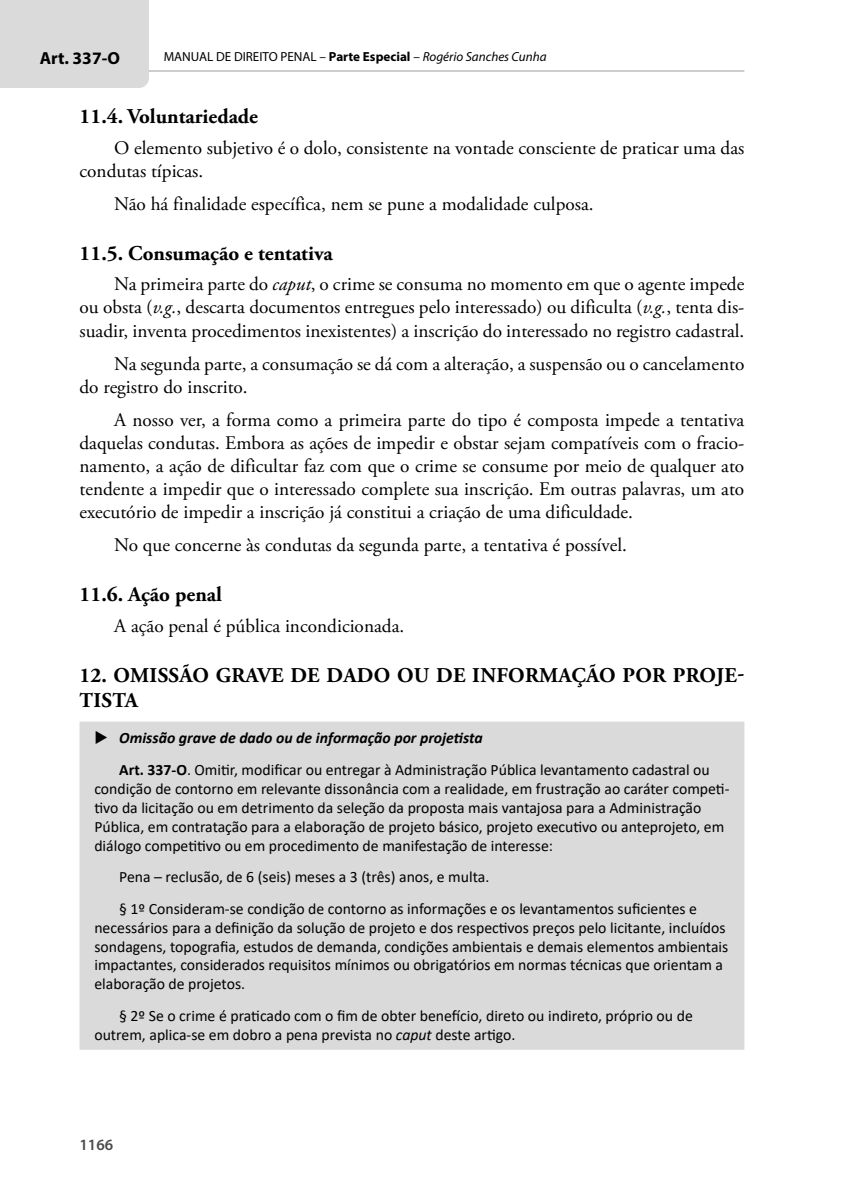
<style>
.page{position:relative;width:845px;height:1190px;background:#fff}
.page>*{position:absolute;margin:0;border:0;box-sizing:border-box;transform-origin:0 0}
.T2{font:700 21px "Adobe Garamond Pro";color:#000}
.T1{font:700 21px/25.2px "Adobe Garamond Pro";letter-spacing:.015em;color:#000}
.texto{font:19.25px/23.1px "Adobe Garamond Pro";color:#000}
.t1{font:700 17.5px "Myriad Pro";color:#000}
.LEI{font:15.75px/18.9px "Calibri";color:#000}
.t2{font:italic 700 15.75px "Calibri";color:#000}
.t3{font:600 15.75px "Myriad Pro";color:#4a4a4a}
.t4{font:13.12px "Myriad Pro";color:#000}
.s1{font-weight:700}
.s2{font-style:italic}
</style>
<div class="page">
<hr style="left:0;top:71px;width:744px;height:1px;background:#9d9d9d">
<div style="left:79px;top:721px;width:665px;height:328px;background:#dadada"></div>
<div style="left:0;top:0;width:149px;height:88px;background:#dadada"></div>
<svg style="left:96px;top:730px;width:11px;height:14px"></svg>
<p class="t1" style="left:40px;top:47px;width:82px">Art. 337-O</p>
<p class="t4" style="left:164px;top:48px;width:384px">MANUAL DE DIREITO PENAL – <span class="s1">Parte Especial</span> – <span class="s2">Rogério Sanches Cunha</span></p>
<p class="T2" style="left:79px;top:104px;width:180px">11.4. Voluntariedade</p>
<p class="texto" style="left:79px;top:137px;width:666px;text-indent:35px">O elemento subjetivo é o dolo, consistente na vontade consciente de praticar uma das condutas típicas.</p>
<p class="texto" style="left:114px;top:193px;width:481px">Não há finalidade específica, nem se pune a modalidade culposa.</p>
<p class="T2" style="left:79px;top:241px;width:255px">11.5. Consumação e tentativa</p>
<p class="texto" style="left:79px;top:273px;width:666px;text-align:justify;text-indent:35px">Na primeira parte do <span class="s2">caput</span>, o crime se consuma no momento em que o agente impede ou obsta (<span class="s2">v.g.</span>, descarta documentos entregues pelo interessado) ou dificulta (<span class="s2">v.g.</span>, tenta dis&shy;suadir, inventa procedimentos inexistentes) a inscrição do interessado no registro cadastral.</p>
<p class="texto" style="left:79px;top:352px;width:666px;text-indent:35px">Na segunda parte, a consumação se dá com a alteração, a suspensão ou o cancelamento do registro do inscrito.</p>
<p class="texto" style="left:79px;top:409px;width:666px;text-align:justify;text-indent:35px">A nosso ver, a forma como a primeira parte do tipo é composta impede a tentativa daquelas condutas. Embora as ações de impedir e obstar sejam compatíveis com o fracio&shy;namento, a ação de dificultar faz com que o crime se consume por meio de qualquer ato tendente a impedir que o interessado complete sua inscrição. Em outras palavras, um ato executório de impedir a inscrição já constitui a criação de uma dificuldade.</p>
<p class="texto" style="left:114px;top:534px;width:514px">No que concerne às condutas da segunda parte, a tentativa é possível.</p>
<p class="T2" style="left:79px;top:582px;width:144px">11.6. Ação penal</p>
<p class="texto" style="left:114px;top:615px;width:291px">A ação penal é pública incondicionada.</p>
<p class="T1" style="left:79px;top:663px;width:666px">12. OMISSÃO GRAVE DE DADO OU DE INFORMAÇÃO POR PROJE-<br>TISTA</p>
<p class="t2" style="left:119px;top:726px;width:365px">Omissão grave de dado ou de informação por projetista</p>
<p class="LEI" style="left:94px;top:759px;width:636px;text-indent:25px"><span class="s1">Art. 337-O</span>. Omitir, modificar ou entregar à Administração Pública levantamento cadastral ou condição de contorno em relevante dissonância com a realidade, em frustração ao caráter competi&shy;tivo da licitação ou em detrimento da seleção da proposta mais vantajosa para a Administração Pública, em contratação para a elaboração de projeto básico, projeto executivo ou anteprojeto, em diálogo competitivo ou em procedimento de manifestação de interesse:</p>
<p class="LEI" style="left:119px;top:867px;width:372px">Pena – reclusão, de 6 (seis) meses a 3 (três) anos, e multa.</p>
<p class="LEI" style="left:94px;top:898px;width:635px;text-indent:25px">§ 1º Consideram-se condição de contorno as informações e os levantamentos suficientes e necessários para a definição da solução de projeto e dos respectivos preços pelo licitante, incluídos sondagens, topografia, estudos de demanda, condições ambientais e demais elementos ambientais impactantes, considerados requisitos mínimos ou obrigatórios em normas técnicas que orientam a elaboração de projetos.</p>
<p class="LEI" style="left:94px;top:1005px;width:600px;text-indent:25px">§ 2º Se o crime é praticado com o fim de obter benefício, direto ou indireto, próprio ou de outrem, aplica-se em dobro a pena prevista no <span class="s2">caput</span> deste artigo.</p>
<p class="t3" style="left:79px;top:1134px;width:35px">1166</p>
</div>
